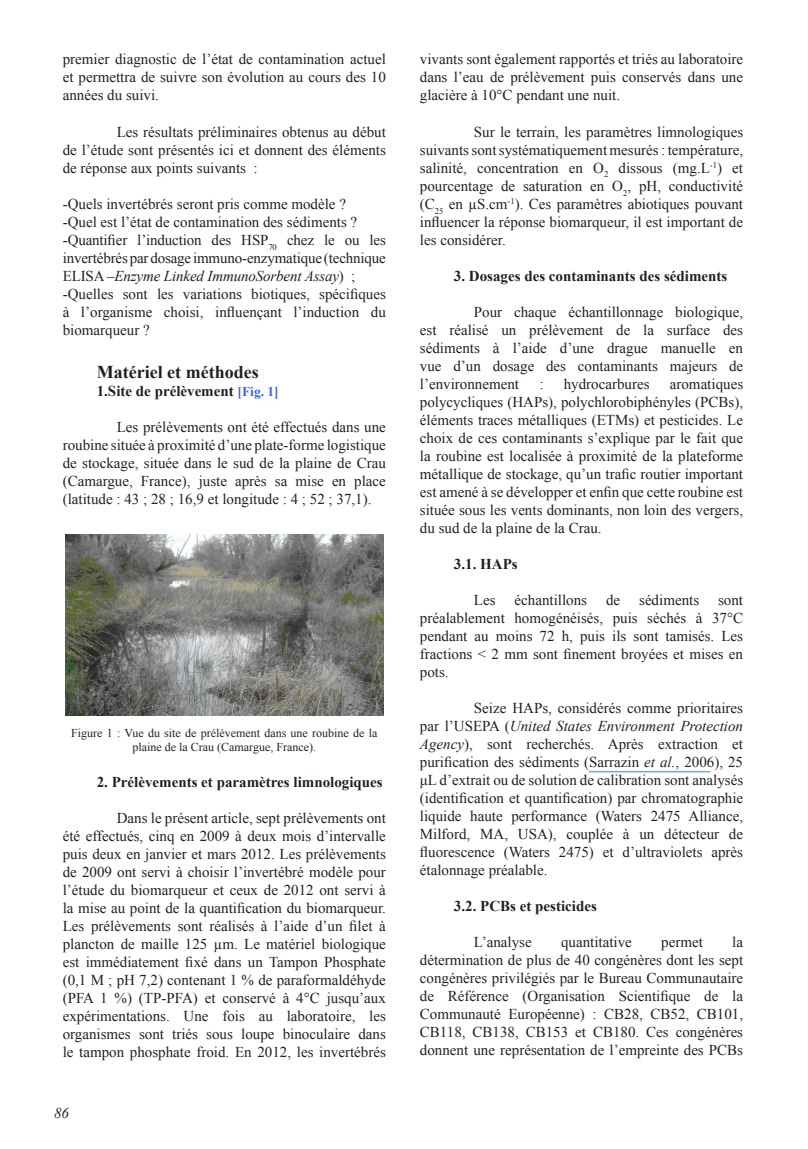
<style>
.page{position:relative;width:808px;height:1149px;background:#fff}
.page>*{position:absolute;margin:0;border:0;box-sizing:border-box;transform-origin:0 0}
.t1{font:700 18px "Times New Roman";color:#231f20}
.sous_titres_2{font:15px/18px "Times New Roman";color:#231f20;text-align:justify}
.t2{font:700 15px "Times New Roman";color:#231f20}
.t3{font:italic 15px "Times New Roman";color:#231f20}
.t4{font:12px/14.4px "Times New Roman";color:#231f20;text-align:center}
.s1{font-style:italic}
.s2{font-size:13.5px;color:#3465ff}
</style>
<div class="page">
<img style="left:66px;top:534px;width:317px;height:181px">
<hr style="left:589px;top:770px;width:121px;height:2px;background:#55b1f5">
<p class="sous_titres_2" style="left:63px;top:50px;width:325px">premier diagnostic de l’état de contamination actuel et permettra de suivre son évolution au cours des 10 années du suivi.</p>
<p class="sous_titres_2" style="left:63px;top:122px;width:325px;text-indent:54px">Les résultats préliminaires obtenus au début de l’étude sont présentés ici et donnent des éléments de réponse aux points suivants :</p>
<p class="sous_titres_2" style="left:63px;top:194px;width:285px">-Quels invertébrés seront pris comme modèle ?</p>
<p class="sous_titres_2" style="left:63px;top:212px;width:296px">-Quel est l’état de contamination des sédiments ?</p>
<p class="sous_titres_2" style="left:63px;top:230px;width:325px">-Quantifier l’induction des HSP<sub>70</sub> chez le ou les invertébrés par dosage immuno-enzymatique (technique ELISA –<span class="s1">Enzyme Linked ImmunoSorbent Assay</span>) ;</p>
<p class="sous_titres_2" style="left:63px;top:284px;width:325px">-Quelles sont les variations biotiques, spécifiques à l’organisme choisi, influençant l’induction du biomarqueur ?</p>
<p class="t1" style="left:97px;top:359px;width:163px">Matériel et méthodes</p>
<p class="t2" style="left:97px;top:380px;width:184px">1.Site de prélèvement <span class="s2">[Fig. 1]</span></p>
<p class="sous_titres_2" style="left:63px;top:417px;width:325px;text-indent:54px">Les prélèvements ont été effectués dans une roubine située à proximité d’une plate-forme logistique de stockage, située dans le sud de la plaine de Crau (Camargue, France), juste après sa mise en place (latitude : 43 ; 28 ; 16,9 et longitude : 4 ; 52 ; 37,1).</p>
<p class="t4" style="left:71px;top:724px;width:308px">Figure 1 : Vue du site de prélèvement dans une roubine de la plaine de la Crau (Camargue, France).</p>
<p class="t2" style="left:97px;top:771px;width:287px">2. Prélèvements et paramètres limnologiques</p>
<p class="sous_titres_2" style="left:63px;top:808px;width:325px;text-indent:54px">Dans le présent article, sept prélèvements ont été effectués, cinq en 2009 à deux mois d’intervalle puis deux en janvier et mars 2012. Les prélèvements de 2009 ont servi à choisir l’invertébré modèle pour l’étude du biomarqueur et ceux de 2012 ont servi à la mise au point de la quantification du biomarqueur.<br>Les prélèvements sont réalisés à l’aide d’un filet à plancton de maille 125 µm. Le matériel biologique est immédiatement fixé dans un Tampon Phosphate (0,1 M ; pH 7,2) contenant 1 % de paraformaldéhyde (PFA 1 %) (TP-PFA) et conservé à 4°C jusqu’aux expérimentations. Une fois au laboratoire, les organismes sont triés sous loupe binoculaire dans le tampon phosphate froid. En 2012, les invertébrés</p>
<p class="t3" style="left:54px;top:1102px;width:16px">86</p>
<p class="sous_titres_2" style="left:420px;top:50px;width:325px">vivants sont également rapportés et triés au laboratoire dans l’eau de prélèvement puis conservés dans une glacière à 10°C pendant une nuit.</p>
<p class="sous_titres_2" style="left:420px;top:122px;width:325px;text-indent:54px">Sur le terrain, les paramètres limnologiques suivants sont systématiquement mesurés : température, salinité, concentration en O<sub>2</sub> dissous (mg.L<sup>-1</sup>) et pourcentage de saturation en O<sub>2</sub>, pH, conductivité (C<sub>25</sub> en µS.cm<sup>-1</sup>). Ces paramètres abiotiques pouvant influencer la réponse biomarqueur, il est important de les considérer.</p>
<p class="t2" style="left:454px;top:265px;width:275px">3. Dosages des contaminants des sédiments</p>
<p class="sous_titres_2" style="left:420px;top:302px;width:325px;text-indent:54px">Pour chaque échantillonnage biologique, est réalisé un prélèvement de la surface des sédiments à l’aide d’une drague manuelle en vue d’un dosage des contaminants majeurs de l’environnement</p>
<p class="sous_titres_2" style="left:420px;top:374px;width:325px;text-indent:250px">aromatiques polycycliques (HAPs), polychlorobiphényles (PCBs), éléments traces métalliques (ETMs) et pesticides. Le choix de ces contaminants s’explique par le fait que la roubine est localisée à proximité de la plateforme métallique de stockage, qu’un trafic routier important est amené à se développer et enfin que cette roubine est située sous les vents dominants, non loin des vergers, du sud de la plaine de la Crau.</p>
<p class="t2" style="left:454px;top:553px;width:65px">3.1. HAPs</p>
<p class="sous_titres_2" style="left:474px;top:590px;width:23px">Les</p>
<p class="sous_titres_2" style="left:515px;top:590px;width:74px">échantillons</p>
<p class="sous_titres_2" style="left:606px;top:590px;width:16px">de</p>
<p class="sous_titres_2" style="left:639px;top:590px;width:61px">sédiments</p>
<p class="sous_titres_2" style="left:539px;top:374px;width:6px">:</p>
<p class="sous_titres_2" style="left:564px;top:374px;width:87px">hydrocarbures</p>
<p class="sous_titres_2" style="left:420px;top:590px;width:325px;text-indent:298px">sont préalablement homogénéisés, puis séchés à 37°C pendant au moins 72 h, puis ils sont tamisés. Les fractions &lt; 2 mm sont finement broyées et mises en pots.</p>
<p class="sous_titres_2" style="left:420px;top:698px;width:325px;text-indent:54px">Seize HAPs, considérés comme prioritaires par l’USEPA (<span class="s1">United States Environment Protection Agency</span>), sont recherchés. Après extraction et purification des sédiments (Sarrazin <span class="s1">et al.</span>, 2006), 25 μL d’extrait ou de solution de calibration sont analysés (identification et quantification) par chromatographie liquide haute performance (Waters 2475 Alliance, Milford, MA, USA), couplée à un détecteur de fluorescence (Waters 2475) et d’ultraviolets après étalonnage préalable.</p>
<p class="t2" style="left:454px;top:895px;width:144px">3.2. PCBs et pesticides</p>
<p class="sous_titres_2" style="left:474px;top:932px;width:59px">L’analyse</p>
<p class="sous_titres_2" style="left:561px;top:932px;width:72px">quantitative</p>
<p class="sous_titres_2" style="left:661px;top:932px;width:43px">permet</p>
<p class="sous_titres_2" style="left:420px;top:932px;width:325px;text-indent:312px">la détermination de plus de 40 congénères dont les sept congénères privilégiés par le Bureau Communautaire de Référence (Organisation Scientifique de la Communauté Européenne) : CB28, CB52, CB101, CB118, CB138, CB153 et CB180. Ces congénères donnent une représentation de l’empreinte des PCBs</p>
</div>
